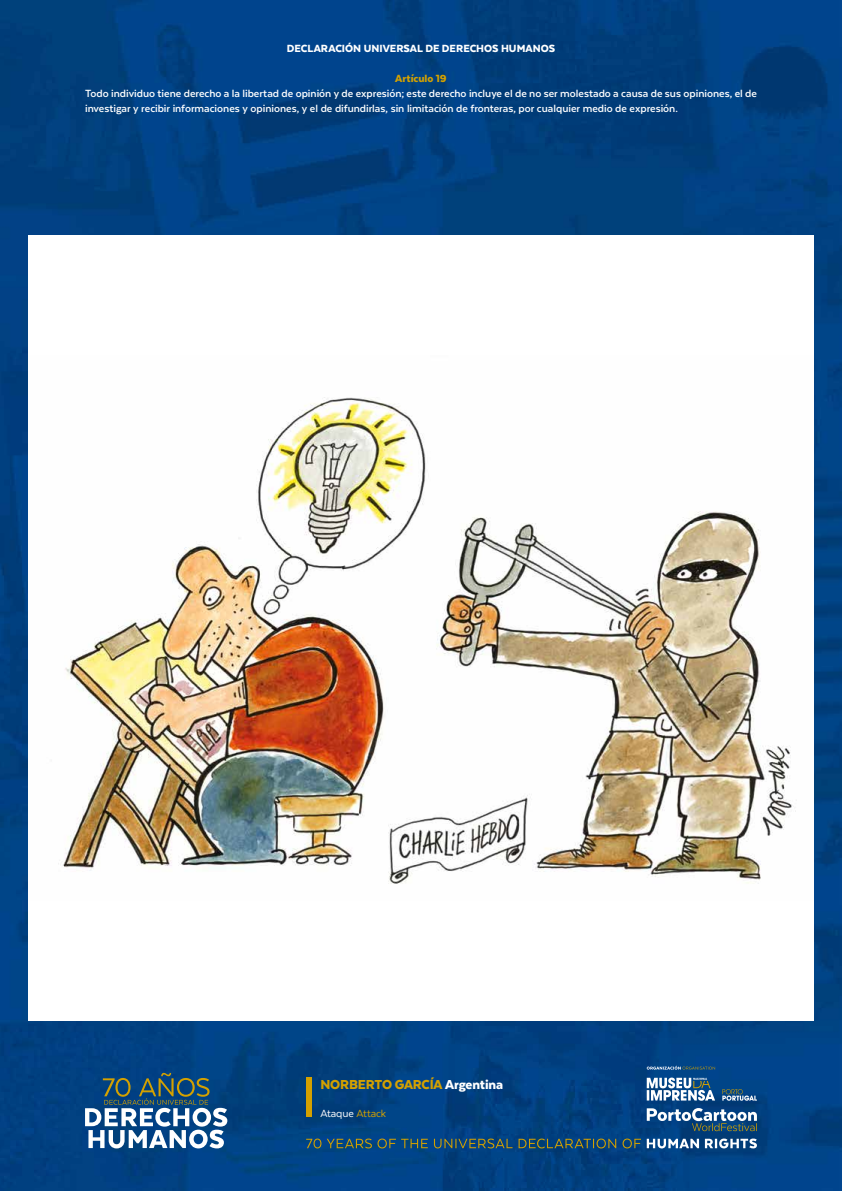
<style>
.page{position:relative;width:842px;height:1191px;background:#fff}
.page>*{position:absolute;margin:0;border:0;box-sizing:border-box;transform-origin:0 0}
.t1{font:900 15px "Texta";letter-spacing:-.01em;color:#d4a100}
.t2{font:700 12px/15px "Texta";color:#fff}
.t3{font:900 12px "Texta";color:#fff}
.t4{font:12px "Texta";letter-spacing:-.01em;color:#fff}
.t5{font:900 12px "Texta";color:#d4a100}
.s1{color:#fff}
.s2{color:#d4a100}
</style>
<div class="page">
<img style="left:0;top:0;width:842px;height:1191px">
<svg style="left:647px;top:1138px;width:110px;height:10px"></svg>
<svg style="left:306px;top:1138px;width:335px;height:10px;background:#315764"></svg>
<svg style="left:647px;top:1108px;width:110px;height:23px"></svg>
<svg style="left:647px;top:1077px;width:68px;height:23px"></svg>
<div style="left:306px;top:1077px;width:6px;height:40px;background:#d4a100"></div>
<svg style="left:85px;top:1072px;width:142px;height:76px"></svg>
<svg style="left:722px;top:1089px;width:35px;height:11px"></svg>
<svg style="left:647px;top:1065px;width:68px;height:4px"></svg>
<div style="left:28px;top:235px;width:786px;height:785px;background:#fff"></div>
<img style="left:58px;top:397px;width:738px;height:487px">
<p class="t3" style="left:287px;top:42px;width:270px">DECLARACIÓN UNIVERSAL DE DERECHOS HUMANOS</p>
<p class="t5" style="left:395px;top:72px;width:53px">Artículo 19</p>
<p class="t2" style="left:85px;top:85px;width:673px">Todo individuo tiene derecho a la libertad de opinión y de expresión; este derecho incluye el de no ser molestado a causa de sus opiniones, el de investigar y recibir informaciones y opiniones, y el de difundirlas, sin limitación de fronteras, por cualquier medio de expresión.</p>
<p class="t1" style="left:320px;top:1076px;width:184px">NORBERTO GARCÍA <span class="s1">Argentina</span></p>
<p class="t4" style="left:320px;top:1107px;width:67px">Ataque <span class="s2">Attack</span></p>
</div>
